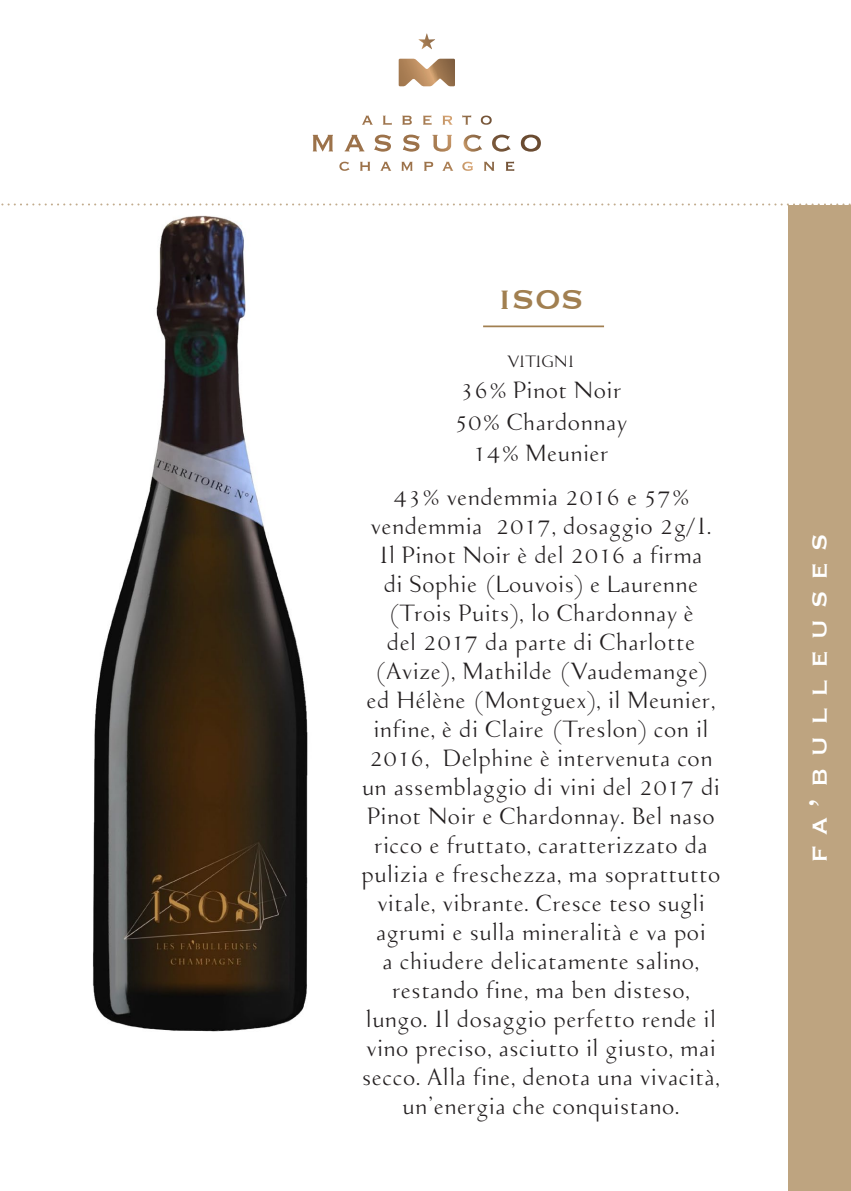
<style>
.page{position:relative;width:851px;height:1191px;background:#fff}
.page>*{position:absolute;margin:0;border:0;box-sizing:border-box;transform-origin:0 0}
.t1{font:42px "Copperplate";color:#a17f50}
.t2{font:32px "Copperplate";letter-spacing:.33em;color:#fff}
.t3{font:26.2px/29px "Aosta Font";color:#231f20;text-align:center}
.t4{font:18.2px "Aosta Font Italic Stencil";color:#231f20}
</style>
<div class="page">
<hr style="left:483px;top:325px;width:121px;height:2px;background:#a17f50">
<svg style="left:1px;top:203px;width:850px;height:2px"></svg>
<svg style="left:398px;top:59px;width:57px;height:27px;background:#b99674"></svg>
<svg style="left:418px;top:33px;width:17px;height:16px"></svg>
<svg style="left:339px;top:162px;width:10px;height:9px"></svg>
<svg style="left:360px;top:162px;width:10px;height:9px"></svg>
<svg style="left:380px;top:162px;width:11px;height:9px"></svg>
<svg style="left:401px;top:162px;width:11px;height:9px"></svg>
<svg style="left:424px;top:162px;width:9px;height:9px"></svg>
<svg style="left:442px;top:162px;width:11px;height:9px"></svg>
<svg style="left:462px;top:162px;width:11px;height:9px"></svg>
<svg style="left:484px;top:162px;width:10px;height:9px"></svg>
<svg style="left:505px;top:161px;width:9px;height:10px"></svg>
<svg style="left:362px;top:116px;width:10px;height:9px"></svg>
<svg style="left:383px;top:116px;width:8px;height:9px"></svg>
<svg style="left:402px;top:116px;width:10px;height:9px"></svg>
<svg style="left:423px;top:115px;width:8px;height:10px"></svg>
<svg style="left:442px;top:116px;width:10px;height:9px"></svg>
<svg style="left:462px;top:115px;width:9px;height:10px"></svg>
<svg style="left:480px;top:116px;width:11px;height:9px"></svg>
<svg style="left:313px;top:135px;width:228px;height:17px"></svg>
<div style="left:788px;top:206px;width:62px;height:985px;background:#bea480"></div>
<img style="left:93px;top:215px;width:215px;height:817px">
<p class="t1" style="left:497px;top:271px;width:88px">isos</p>
<p class="t4" style="left:507px;top:353px;width:68px">vitigni</p>
<p class="t3" style="left:460px;top:379px;width:163px">36% Pinot Noir</p>
<p class="t3" style="left:454px;top:410px;width:174px">50% Chardonnay</p>
<p class="t3" style="left:473px;top:441px;width:137px">14% Meunier</p>
<p class="t3" style="left:361px;top:485px;width:361px">43% vendemmia 2016 e 57% vendemmia 2017, dosaggio 2g/I.<br>Il Pinot Noir è del 2016 a firma<br>di Sophie (Louvois) e Laurenne (Trois Puits), lo Chardonnay è<br>del 2017 da parte di Charlotte (Avize), Mathilde (Vaudemange) ed Hélène (Montguex), il Meunier, infine, è di Claire (Treslon) con il 2016, Delphine è intervenuta con un assemblaggio di vini del 2017 di Pinot Noir e Chardonnay. Bel naso ricco e fruttato, caratterizzato da pulizia e freschezza, ma soprattutto vitale, vibrante. Cresce teso sugli agrumi e sulla mineralità e va poi<br>a chiudere delicatamente salino, restando fine, ma ben disteso, lungo. Il dosaggio perfetto rende il vino preciso, asciutto il giusto, mai secco. Alla fine, denota una vivacità, un'energia che conquistano.</p>
<p class="t2" style="left:797px;top:863px;width:331px;rotate:-90deg">fa’bulleuses</p>
</div>
